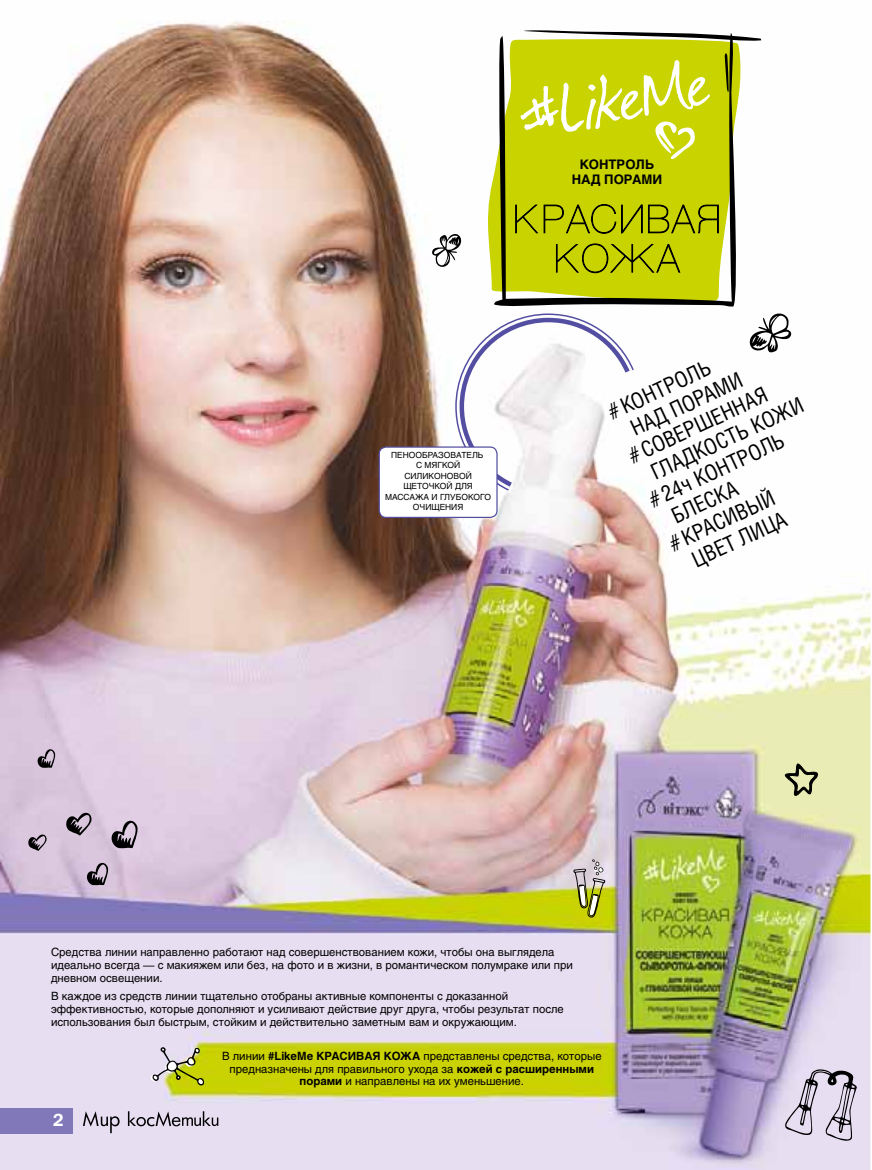
<style>
.page{position:relative;width:872px;height:1170px;background:#fff}
.page>*{position:absolute;margin:0;border:0;box-sizing:border-box;transform-origin:0 0}
.t1{font:21.9px "Helios Cond";color:#000}
.t2{font:18px "Franklin Gothic Demi C";color:#fff}
.t3{font:700 13.05px/14.4px "Helios";color:#000;text-align:center}
.t4{font:11.25px/12.9px "Helios";color:#000}
.t5{font:8.4px/10.5px "Helios";letter-spacing:.135em;color:#000;text-align:center}
.s1{font-weight:700}
</style>
<div class="page">
<img style="left:0;top:21px;width:870px;height:1148px">
<div style="left:0;top:1107px;width:72px;height:26px;background:#8178ba"></div>
<svg style="left:522px;top:30px;width:240px;height:12px"></svg>
<svg style="left:483px;top:38px;width:11px;height:265px"></svg>
<svg style="left:494px;top:33px;width:246px;height:275px;background:#b4bc1c"></svg>
<svg style="left:724px;top:52px;width:5px;height:42px"></svg>
<svg style="left:520px;top:60px;width:191px;height:99px;background:#d0d928"></svg>
<svg style="left:454px;top:313px;width:181px;height:179px"></svg>
<div style="left:379px;top:447px;width:118px;height:70px;background:#fff;border-radius:7px"></div>
<div style="left:378px;top:446px;width:119px;height:72px;border:1px solid #534ea1;border-radius:7px"></div>
<svg style="left:745px;top:309px;width:46px;height:47px"></svg>
<svg style="left:432px;top:231px;width:34px;height:39px"></svg>
<svg style="left:149px;top:1046px;width:56px;height:40px;background:#c2c283"></svg>
<svg style="left:784px;top:1068px;width:74px;height:73px;background:#bfb7c7"></svg>
<svg style="left:783px;top:758px;width:35px;height:39px"></svg>
<svg style="left:66px;top:811px;width:26px;height:24px"></svg>
<svg style="left:111px;top:818px;width:28px;height:32px"></svg>
<svg style="left:86px;top:861px;width:23px;height:25px"></svg>
<svg style="left:28px;top:833px;width:19px;height:17px"></svg>
<svg style="left:37px;top:747px;width:19px;height:22px"></svg>
<svg style="left:573px;top:858px;width:32px;height:59px;background:#b6b578"></svg>
<svg style="left:83px;top:1111px;width:37px;height:22px"></svg>
<svg style="left:128px;top:1111px;width:90px;height:15px"></svg>
<p class="t5" style="left:385px;top:449px;width:108px">Пенообразователь<br>с мягкой силиконовой щеточкой для массажа и глу бокого очищения</p>
<p class="t3" style="left:571px;top:157px;width:92px">КОНТРОЛЬ<br>НАД ПОРАМИ</p>
<h1 class="t1" style="left:604px;top:401px;width:112px;rotate:-25deg"># КОНТРОЛЬ</h1>
<h1 class="t1" style="left:626px;top:417px;width:122px;rotate:-25deg">НАД ПОРАМИ</h1>
<h1 class="t1" style="left:624px;top:445px;width:152px;rotate:-25deg"># СОВЕРШЕННАЯ</h1>
<h1 class="t1" style="left:647px;top:461px;width:167px;rotate:-25deg">ГЛАДКОСТЬ КОЖИ</h1>
<h1 class="t1" style="left:644px;top:488px;width:148px;rotate:-25deg"># 24ч КОНТРОЛЬ</h1>
<h1 class="t1" style="left:667px;top:505px;width:72px;rotate:-25deg">БЛЕСКА</h1>
<h1 class="t1" style="left:665px;top:532px;width:115px;rotate:-25deg"># КРАСИВЫЙ</h1>
<h1 class="t1" style="left:687px;top:548px;width:104px;rotate:-25deg">ЦВЕТ ЛИЦА</h1>
<p class="t4" style="left:51px;top:945px;width:523px">Средства линии направленно работают над совершенствованием кожи, чтобы она выглядела идеально всегда — с макияжем или без, на фото и в жизни, в романтическом полумраке или при дневном освещении.</p>
<p class="t4" style="left:51px;top:989px;width:514px">В каждое из средств линии тщательно отобраны активные компоненты с доказанной эффективностью, которые дополняют и усиливают действие друг друга, чтобы результат после использования был быстрым, стойким и действительно заметным вам и окружающим.</p>
<h2 class="t2" style="left:53px;top:1109px;width:12px">2</h2>
<p class="t4" style="left:222px;top:1048px;width:381px;text-align:center">В линии <span class="s1">#LikeMe КРАСИВАЯ КОЖА</span> представлены средства, которые предназначены для правильного ухода за <span class="s1">кожей с расширенными порами</span> и направлены на их уменьшение.</p>
</div>
